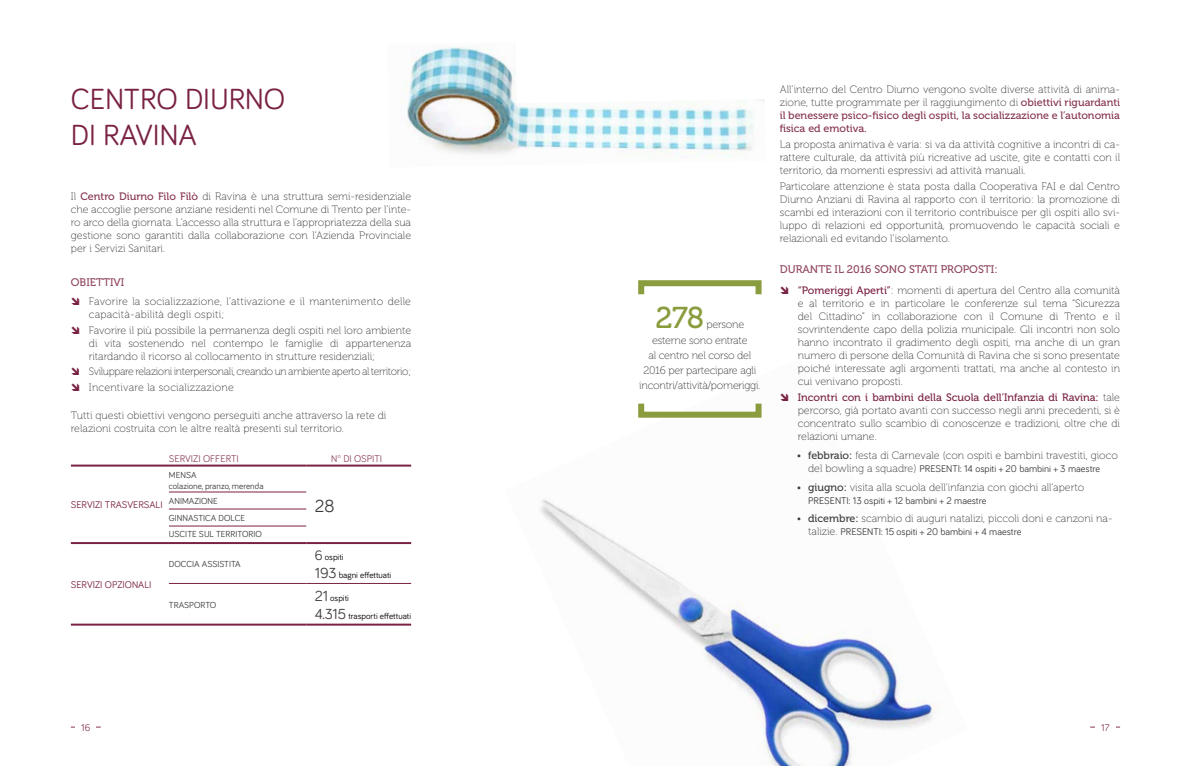
<style>
.page{position:relative;width:1191px;height:766px;background:#fff}
.page>*{position:absolute;margin:0;border:0;box-sizing:border-box;transform-origin:0 0}
.t1{font:30px/36px "Bariol";color:#7a2244}
.t2{font:30px "Museo 500";color:#899c3e}
.t3{font:18px "Bariol";color:#3c3c3b}
.t4{font:11px "Museo 500";color:#90475f}
.t5{font:10.8px "Museo 100";letter-spacing:-.02em;color:#3c3c3b}
.t6{font:10.7px/13px "Museo 100";color:#3c3c3b;text-align:justify}
.t7{font:10.7px/15.8px "Museo 100";letter-spacing:-.03em;color:#3c3c3b}
.t8{font:10.7px/13px "Museo 100";letter-spacing:.02em;color:#3c3c3b}
.t9{font:10.7px/13px "Museo 500";color:#853450}
.t10{font:10.7px "Museo 500";color:#7a2244}
.t11{font:10px "Bariol";color:#3c3c3b}
.t12{font:10px "Bariol";color:#7a2244}
.t13{font:10px "Bariol";color:#90475f}
.t14{font:10px "Bariol";color:#853450}
.t15{font:9px/10.8px "Bariol";color:#3c3c3b}
.t16{font:9px/18px "Bariol";color:#000}
.s1{font-family:"Museo 500";color:#853450}
.s2{font-size:14px;color:#3c3c3b}
.s3{font-size:15px;color:#3c3c3b}
.s4{font-family:"Museo 500";color:#7a2244}
.s5{font-family:"Museo 100";color:#3c3c3b}
.s6{font-family:"Museo 500"}
.s7{font-family:"Museo 100";font-size:10.7px}
</style>
<div class="page">
<hr style="left:1090px;top:726px;width:30px;height:1px;background:#853450">
<div style="left:1095px;top:722px;width:20px;height:8px;background:#fff"></div>
<hr style="left:71px;top:726px;width:30px;height:1px;background:#853450">
<div style="left:76px;top:722px;width:20px;height:8px;background:#fff"></div>
<img style="left:540px;top:403px;width:402px;height:362px">
<div style="left:638px;top:400px;width:123px;height:17px;border:6px solid #899c3e"></div>
<div style="left:638px;top:280px;width:123px;height:17px;border:6px solid #899c3e"></div>
<img style="left:401px;top:46px;width:364px;height:111px">
<hr style="left:71px;top:464px;width:98px;height:2px;background:#7a2244">
<hr style="left:169px;top:464px;width:137px;height:2px;background:#7a2244">
<hr style="left:306px;top:464px;width:105px;height:2px;background:#7a2244">
<hr style="left:169px;top:491px;width:137px;height:1px;background:#7a2244">
<hr style="left:169px;top:508px;width:137px;height:1px;background:#7a2244">
<hr style="left:169px;top:525px;width:137px;height:1px;background:#7a2244">
<hr style="left:71px;top:542px;width:98px;height:2px;background:#7a2244">
<hr style="left:71px;top:623px;width:98px;height:2px;background:#7a2244">
<hr style="left:169px;top:542px;width:137px;height:2px;background:#7a2244">
<hr style="left:306px;top:542px;width:105px;height:2px;background:#7a2244">
<hr style="left:169px;top:623px;width:137px;height:2px;background:#7a2244">
<hr style="left:306px;top:623px;width:105px;height:2px;background:#7a2244">
<hr style="left:169px;top:583px;width:137px;height:1px;background:#7a2244">
<hr style="left:306px;top:583px;width:105px;height:1px;background:#7a2244">
<h1 class="t1" style="left:71px;top:79px;width:216px">CENTRO DIURNO<br>DI RAVINA</h1>
<p class="t6" style="left:71px;top:190px;width:342px">Il <span class="s1">Centro Diurno Filo Filò</span> di Ravina è una struttura semi-residenziale che accoglie persone anziane residenti nel Comune di Trento per l’inte&shy;ro arco della giornata. L’accesso alla struttura e l’appropriatezza della sua gestione sono garantiti dalla collaborazione con l’Azienda Provinciale per i Servizi Sanitari.</p>
<p class="t4" style="left:71px;top:276px;width:55px">OBIETTIVI</p>
<p class="t8" style="left:89px;top:295px;width:324px">Favorire la socializzazione, l’attivazione e il mantenimento delle capacità-abilità degli ospiti;</p>
<p class="t6" style="left:89px;top:323px;width:324px">Favorire il più possibile la permanenza degli ospiti nel loro ambiente di vita sostenendo nel contempo le famiglie di appartenenza ritardando il ricorso al collocamento in strutture residenziali;</p>
<p class="t7" style="left:89px;top:364px;width:324px">Sviluppare relazioni interpersonali, creando un ambiente aperto al territorio;<br>Incentivare la socializzazione</p>
<p class="t6" style="left:71px;top:408px;width:317px">Tutti questi obiettivi vengono perseguiti anche attraverso la rete di relazioni costruita con le altre realtà presenti sul territorio.</p>
<p class="t13" style="left:169px;top:451px;width:71px">SERVIZI OFFERTI</p>
<p class="t13" style="left:331px;top:451px;width:52px">N° DI OSPITI</p>
<p class="t12" style="left:71px;top:498px;width:93px">SERVIZI TRASVERSALI</p>
<p class="t15" style="left:169px;top:469px;width:96px">MENSA<br>colazione, pranzo, merenda</p>
<p class="t15" style="left:169px;top:492px;width:78px;line-height:17px">ANIMAZIONE<br>GINNASTICA DOLCE</p>
<p class="t15" style="left:169px;top:527px;width:94px">USCITE SUL TERRITORIO</p>
<h2 class="t3" style="left:315px;top:493px;width:21px">28</h2>
<p class="t12" style="left:71px;top:577px;width:82px">SERVIZI OPZIONALI</p>
<p class="t15" style="left:169px;top:557px;width:73px">DOCCIA ASSISTITA</p>
<p class="t16" style="left:315px;top:547px;width:78px"><span class="s2">6</span> ospiti<br><span class="s3">193</span> bagni effettuati</p>
<p class="t15" style="left:169px;top:598px;width:49px">TRASPORTO</p>
<p class="t16" style="left:315px;top:588px;width:98px"><span class="s3">21</span> ospiti<br><span class="s3">4.315</span> trasporti effettuati</p>
<h1 class="t2" style="left:655px;top:301px;width:50px">278</h1>
<p class="t5" style="left:706px;top:318px;width:39px">persone</p>
<p class="t5" style="left:652px;top:334px;width:97px">esterne sono entrate</p>
<p class="t5" style="left:648px;top:349px;width:104px">al centro nel corso del</p>
<p class="t5" style="left:643px;top:364px;width:114px">2016 per partecipare agli</p>
<p class="t5" style="left:639px;top:380px;width:123px">incontri/attività/pomeriggi.</p>
<p class="t6" style="left:780px;top:83px;width:342px">All’interno del Centro Diurno vengono svolte diverse attività di anima&shy;zione, tutte programmate per il raggiungimento di <span class="s1">obiettivi riguardanti</span></p>
<p class="t9" style="left:780px;top:109px;width:342px">il benessere psico-fisico degli ospiti, la socializzazione e l’autonomia fisica ed emotiva.</p>
<p class="t6" style="left:780px;top:138px;width:342px">La proposta animativa è varia: si va da attività cognitive a incontri di ca&shy;rattere culturale, da attività più ricreative ad uscite, gite e contatti con il territorio, da momenti espressivi ad attività manuali.</p>
<p class="t6" style="left:780px;top:180px;width:342px">Particolare attenzione è stata posta dalla Cooperativa FAI e dal Centro Diurno Anziani di Ravina al rapporto con il territorio: la promozione di scambi ed interazioni con il territorio contribuisce per gli ospiti allo svi&shy;luppo di relazioni ed opportunità, promuovendo le capacità sociali e relazionali ed evitando l’isolamento.</p>
<p class="t4" style="left:780px;top:263px;width:219px">DURANTE IL 2016 SONO STATI PROPOSTI:</p>
<p class="t6" style="left:798px;top:284px;width:324px"><span class="s4">“Pomeriggi Aperti”</span>: momenti di apertura del Centro alla comunità e al territorio e in particolare le conferenze sul tema “Sicurezza del Cittadino” in collaborazione con il Comune di Trento e il sovrintendente capo della polizia municipale. Gli incontri non solo hanno incontrato il gradimento degli ospiti, ma anche di un gran numero di persone della Comunità di Ravina che si sono presentate poiché interessate agli argomenti trattati, ma anche al contesto in cui venivano proposti.</p>
<p class="t10" style="left:798px;top:391px;width:324px">Incontri con i bambini della Scuola dell’Infanzia di Ravina: <span class="s5">tale</span></p>
<p class="t6" style="left:798px;top:404px;width:324px">percorso, già portato avanti con successo negli anni precedenti, si è concentrato sullo scambio di conoscenze e tradizioni, oltre che di relazioni umane.</p>
<p class="t6" style="left:797px;top:449px;width:322px">• <span class="s6">febbraio:</span> festa di Carnevale (con ospiti e bambini travestiti, gioco</p>
<p class="t11" style="left:808px;top:461px;width:293px"><span class="s7">del bowling a squadre)</span> PRESENTI: 14 ospiti + 20 bambini + 3 maestre</p>
<p class="t6" style="left:797px;top:480px;width:289px">• <span class="s6">giugno:</span> visita alla scuola dell’infanzia con giochi all’aperto</p>
<p class="t11" style="left:808px;top:493px;width:180px">PRESENTI: 13 ospiti + 12 bambini + 2 maestre</p>
<p class="t6" style="left:797px;top:512px;width:317px">• <span class="s6">dicembre:</span> scambio di auguri natalizi, piccoli doni e canzoni na-</p>
<p class="t11" style="left:808px;top:525px;width:215px"><span class="s7">talizie.</span> PRESENTI: 15 ospiti + 20 bambini + 4 maestre</p>
<p class="t14" style="left:81px;top:720px;width:11px">16</p>
<p class="t14" style="left:1101px;top:720px;width:10px">17</p>
</div>
